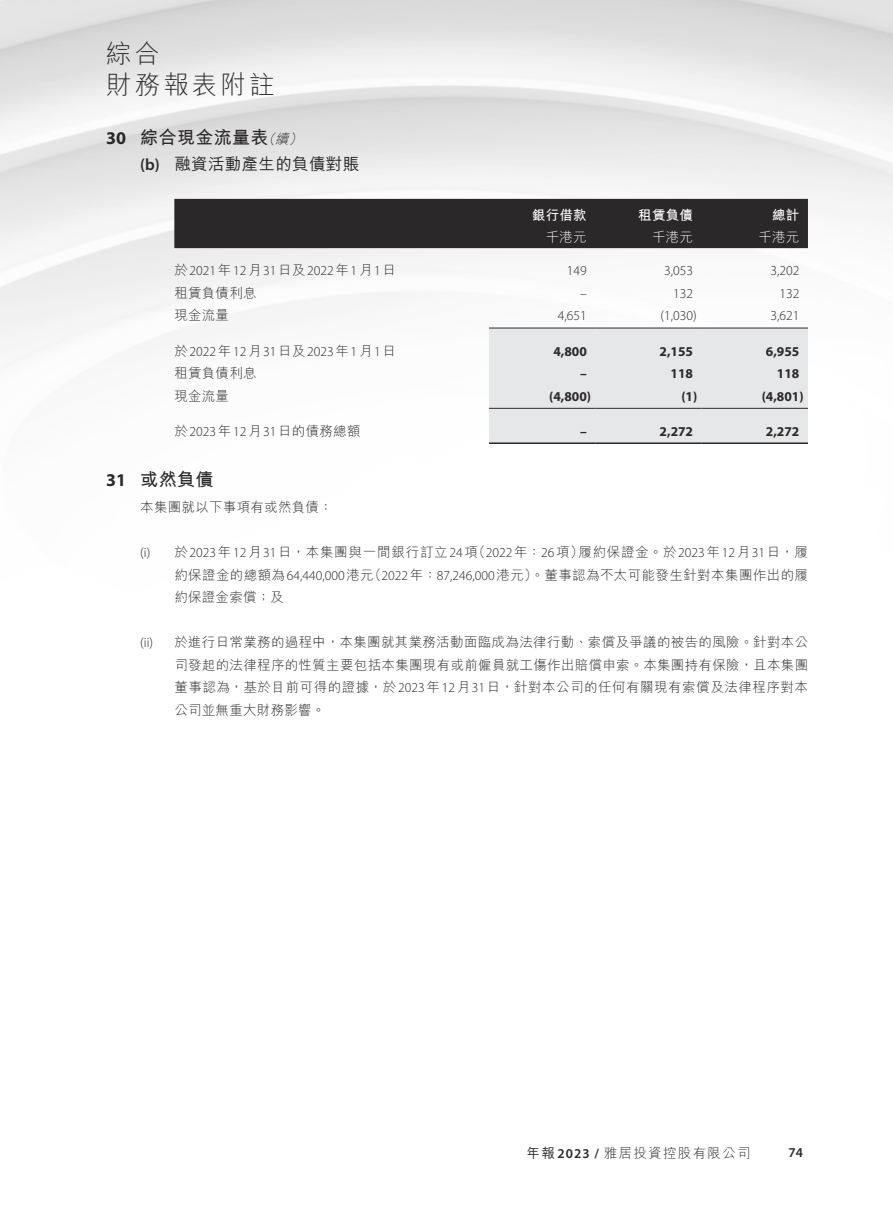
<style>
.page{position:relative;width:893px;height:1212px;background:#fff}
.page>*{position:absolute;margin:0;border:0;box-sizing:border-box;transform-origin:0 0}
.t1{font:300 25.5px/30.6px "M Hei HK";letter-spacing:.12em;color:#2b2829}
.t2{font:700 18px "M Hei HK";letter-spacing:.02em;color:#2b2829}
.t3{font:500 16.5px "M Hei HK";letter-spacing:.02em;color:#2b2829}
.t4{font:300 13.65px "Myriad Pro";color:#2b2829}
.t5{font:300 13.5px/22.5px "M Hei HK";letter-spacing:.03em;color:#2b2829;text-align:justify}
.t6{font:700 13.5px "Myriad Pro";color:#2b2829}
.t7{font:300 13.5px "M Hei HK";letter-spacing:.095em;color:#2b2829}
.t8{font:700 13.5px "M Hei HK";letter-spacing:.02em;color:#fff}
.t9{font:300 13.5px "M Hei HK";letter-spacing:.02em;color:#fff}
.t10{font:600 13.5px "Myriad Pro";color:#2b2829}
.s1{font-family:"Myriad Pro"}
.s2{font-weight:300;font-style:italic;font-size:13.5px}
.s3{font-family:"Myriad Pro";font-weight:600}
.s4{font-family:"M Hei HK";font-size:13.5px}
.s5{font-family:"Myriad Pro";font-size:13.65px}
.s6{font-weight:500}
</style>
<div class="page">
<div style="left:174px;top:199px;width:634px;height:49px;background:#2b2829"></div>
<div style="left:489px;top:329px;width:319px;height:113px;background:#e6e7e8"></div>
<hr style="left:489px;top:328px;width:106px;height:1px;background:#2b2829">
<hr style="left:595px;top:328px;width:107px;height:1px;background:#2b2829">
<hr style="left:702px;top:328px;width:106px;height:1px;background:#2b2829">
<hr style="left:489px;top:408px;width:106px;height:1px;background:#2b2829">
<hr style="left:595px;top:408px;width:107px;height:1px;background:#2b2829">
<hr style="left:702px;top:408px;width:106px;height:1px;background:#2b2829">
<hr style="left:489px;top:442px;width:106px;height:2px;background:#2b2829">
<hr style="left:595px;top:442px;width:107px;height:2px;background:#2b2829">
<hr style="left:702px;top:442px;width:106px;height:2px;background:#2b2829">
<h1 class="t1" style="left:106px;top:38px;width:170px">綜合<br>財務報表附註</h1>
<h2 class="t2" style="left:106px;top:124px;width:200px"><span class="s1">30</span> 綜合現金流量表<span class="s2">（續）</span></h2>
<p class="t3" style="left:140px;top:152px;width:220px"><span class="s3">(b)</span> 融資活動產生的負債對賬</p>
<p class="t8" style="left:532px;top:205px;width:56px">銀行借款</p>
<p class="t8" style="left:638px;top:205px;width:56px">租賃負債</p>
<p class="t8" style="left:772px;top:205px;width:29px">總計</p>
<p class="t9" style="left:546px;top:230px;width:43px">千港元</p>
<p class="t9" style="left:652px;top:230px;width:43px">千港元</p>
<p class="t9" style="left:758px;top:230px;width:43px">千港元</p>
<p class="t4" style="left:174px;top:265px;width:223px"><span class="s4">於</span>2021<span class="s4">年</span>12<span class="s4">月</span>31<span class="s4">日及</span>2022<span class="s4">年</span>1<span class="s4">月</span>1<span class="s4">日</span></p>
<p class="t4" style="left:567px;top:265px;width:21px">149</p>
<p class="t4" style="left:664px;top:265px;width:30px">3,053</p>
<p class="t4" style="left:770px;top:265px;width:30px">3,202</p>
<p class="t5" style="left:174px;top:281px;width:84px">租賃負債利息</p>
<p class="t4" style="left:580px;top:288px;width:8px">–</p>
<p class="t4" style="left:673px;top:288px;width:21px">132</p>
<p class="t4" style="left:779px;top:288px;width:21px">132</p>
<p class="t5" style="left:174px;top:304px;width:56px">現金流量</p>
<p class="t4" style="left:558px;top:310px;width:30px">4,651</p>
<p class="t4" style="left:660px;top:310px;width:38px">(1,030)</p>
<p class="t4" style="left:770px;top:310px;width:30px">3,621</p>
<p class="t4" style="left:174px;top:346px;width:223px"><span class="s4">於</span>2022<span class="s4">年</span>12<span class="s4">月</span>31<span class="s4">日及</span>2023<span class="s4">年</span>1<span class="s4">月</span>1<span class="s4">日</span></p>
<p class="t6" style="left:553px;top:346px;width:35px">4,800</p>
<p class="t6" style="left:660px;top:346px;width:35px">2,155</p>
<p class="t6" style="left:766px;top:346px;width:35px">6,955</p>
<p class="t5" style="left:174px;top:362px;width:84px">租賃負債利息</p>
<p class="t6" style="left:580px;top:368px;width:8px">–</p>
<p class="t6" style="left:671px;top:368px;width:24px">118</p>
<p class="t6" style="left:777px;top:368px;width:24px">118</p>
<p class="t5" style="left:174px;top:384px;width:56px">現金流量</p>
<p class="t6" style="left:549px;top:391px;width:43px">(4,800)</p>
<p class="t6" style="left:681px;top:391px;width:17px">(1)</p>
<p class="t6" style="left:762px;top:391px;width:43px">(4,801)</p>
<p class="t5" style="left:174px;top:419px;width:188px">於<span class="s5">2023</span>年<span class="s5">12</span>月<span class="s5">31</span>日的債務總額</p>
<p class="t6" style="left:580px;top:426px;width:8px">–</p>
<p class="t6" style="left:660px;top:426px;width:35px">2,272</p>
<p class="t6" style="left:766px;top:426px;width:35px">2,272</p>
<h2 class="t2" style="left:106px;top:466px;width:109px"><span class="s1">31</span> 或然負債</h2>
<p class="t5" style="left:140px;top:496px;width:194px">本集團就以下事項有或然負債：</p>
<p class="t5" style="left:174px;top:541px;width:635px;text-indent:-34px"><span class="s5">(i)</span> 於<span class="s5">2023</span>年<span class="s5">12</span>月<span class="s5">31</span>日，本集團與一間銀行訂立<span class="s5">24</span>項（<span class="s5">2022</span>年：<span class="s5">26</span>項）履約保證金。於<span class="s5">2023</span>年<span class="s5">12</span>月<span class="s5">31</span>日，履約保證金的總額為<span class="s5">64,440,000</span>港元（<span class="s5">2022</span>年：<span class="s5">87,246,000</span>港元）。董事認為不太可能發生針對本集團作出的履約保證金索償；及</p>
<p class="t4" style="left:140px;top:637px;width:14px">(ii)</p>
<p class="t5" style="left:174px;top:631px;width:635px">於進行日常業務的過程中，本集團就其業務活動面臨成為法律行動、索償及爭議的被告的風險。針對本公司發起的法律程序的性質主要包括本集團現有或前僱員就工傷作出賠償申索。本集團持有保險，且本集團董事認為，基於目前可得的證據，於<span class="s5">2023</span>年<span class="s5">12</span>月<span class="s5">31</span>日，針對本公司的任何有關現有索償及法律程序對本公司並無重大財務影響。</p>
<p class="t7" style="left:527px;top:1146px;width:226px"><span class="s6">年報</span><span class="s3">2023 /</span> 雅居投資控股有限公司</p>
<p class="t10" style="left:788px;top:1148px;width:16px">74</p>
</div>
